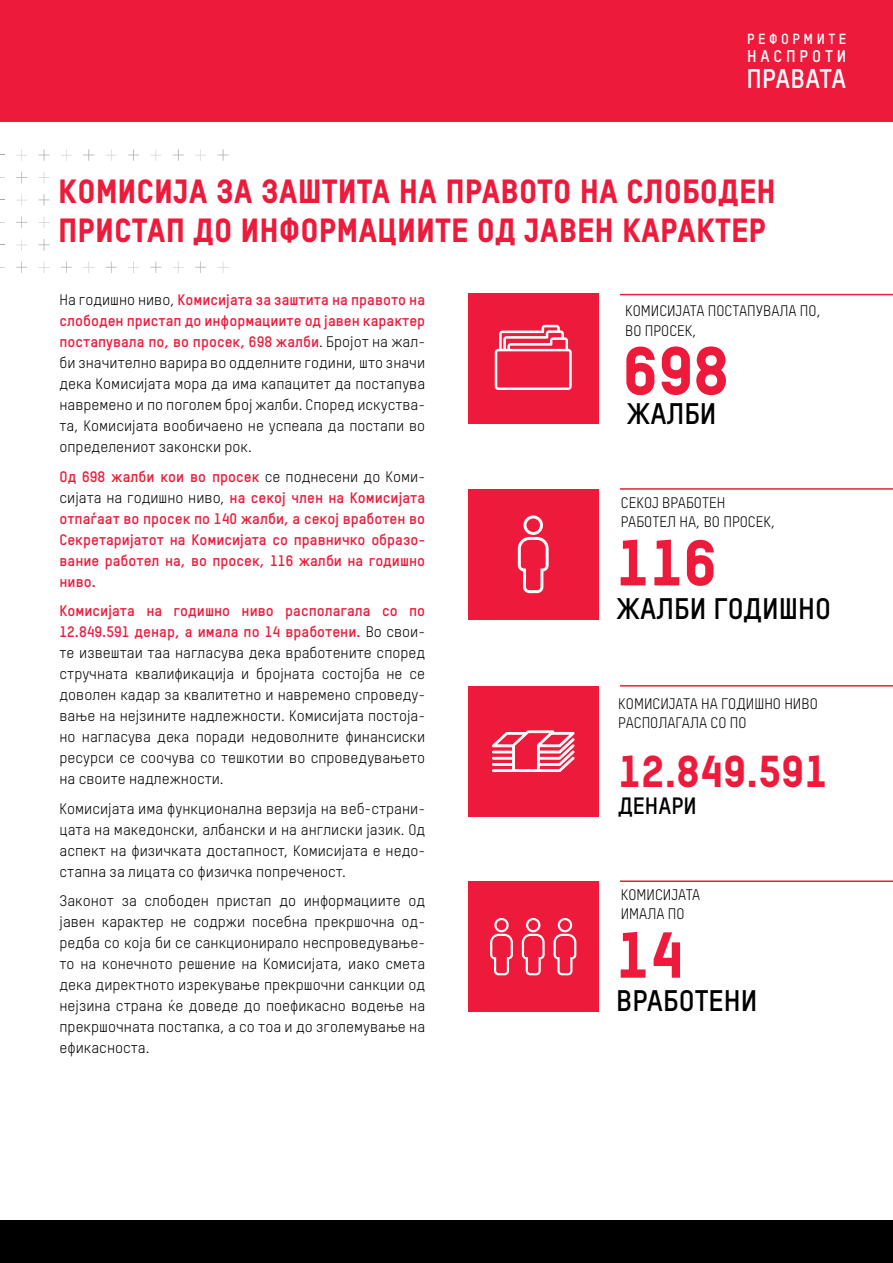
<style>
.page{position:relative;width:893px;height:1263px;background:#fff}
.page>*{position:absolute;margin:0;border:0;box-sizing:border-box;transform-origin:0 0}
.t1{font:67.05px "Oxfam TSTARPRO Headline";color:#ed1a3b}
.t2{font:63.75px "Oxfam TSTARPRO Headline";color:#ed1a3b}
.t3{font:43.95px "Oxfam TSTARPRO Headline";color:#ed1a3b}
.t4{font:33px/39px "Oxfam TSTARPRO Headline";color:#ed1a3b}
.t5{font:700 29.25px "Oxfam TSTARPRO";color:#000}
.t6{font:700 26.55px "Oxfam TSTARPRO";letter-spacing:-.005em;color:#fff}
.t7{font:700 23.25px "Oxfam TSTARPRO";color:#000}
.t8{font:700 16.65px "Oxfam TSTARPRO";letter-spacing:.23em;color:#fff}
.t9{font:15px/21px "Oxfam TSTARPRO";color:#000;text-align:justify}
.t10{font:700 15px/21px "Oxfam TSTARPRO";color:#ed1a3b;text-align:justify}
.t11{font:700 14.4px "Oxfam TSTARPRO";letter-spacing:.24em;color:#fff}
.s1{font-weight:700;color:#ed1a3b}
.s2{font-weight:400;color:#000}
</style>
<div class="page">
<div style="left:0;top:0;width:893px;height:121px;background:#ed1a3b"></div>
<div style="left:0;top:1220px;width:893px;height:43px;background:#000"></div>
<svg style="left:16px;top:239px;width:11px;height:12px"></svg>
<svg style="left:16px;top:194px;width:11px;height:12px"></svg>
<svg style="left:16px;top:149px;width:11px;height:12px"></svg>
<svg style="left:61px;top:149px;width:11px;height:12px"></svg>
<svg style="left:106px;top:149px;width:11px;height:12px"></svg>
<svg style="left:150px;top:149px;width:11px;height:12px"></svg>
<svg style="left:195px;top:149px;width:11px;height:12px"></svg>
<svg style="left:38px;top:262px;width:12px;height:11px"></svg>
<svg style="left:83px;top:262px;width:11px;height:11px"></svg>
<svg style="left:128px;top:262px;width:11px;height:11px"></svg>
<svg style="left:173px;top:262px;width:11px;height:11px"></svg>
<svg style="left:217px;top:262px;width:12px;height:11px"></svg>
<svg style="left:38px;top:217px;width:12px;height:11px"></svg>
<svg style="left:38px;top:172px;width:12px;height:11px"></svg>
<svg style="left:16px;top:261px;width:11px;height:12px"></svg>
<svg style="left:61px;top:261px;width:11px;height:12px"></svg>
<svg style="left:106px;top:261px;width:11px;height:12px"></svg>
<svg style="left:150px;top:261px;width:11px;height:12px"></svg>
<svg style="left:195px;top:261px;width:11px;height:12px"></svg>
<svg style="left:38px;top:239px;width:12px;height:12px"></svg>
<svg style="left:16px;top:217px;width:11px;height:11px"></svg>
<svg style="left:38px;top:194px;width:12px;height:12px"></svg>
<svg style="left:16px;top:172px;width:11px;height:11px"></svg>
<svg style="left:38px;top:149px;width:12px;height:12px"></svg>
<svg style="left:83px;top:149px;width:11px;height:12px"></svg>
<svg style="left:128px;top:149px;width:11px;height:12px"></svg>
<svg style="left:173px;top:149px;width:11px;height:12px"></svg>
<svg style="left:217px;top:149px;width:12px;height:12px"></svg>
<hr style="left:620px;top:294px;width:273px;height:1px;background:#ed1a3b">
<div style="left:468px;top:293px;width:131px;height:131px;background:#ed1a3b"></div>
<svg style="left:495px;top:325px;width:77px;height:65px"></svg>
<hr style="left:620px;top:488px;width:273px;height:2px;background:#ed1a3b">
<div style="left:468px;top:489px;width:131px;height:131px;background:#ed1a3b"></div>
<svg style="left:518px;top:515px;width:31px;height:78px"></svg>
<hr style="left:620px;top:880px;width:273px;height:2px;background:#ed1a3b">
<div style="left:468px;top:881px;width:131px;height:131px;background:#ed1a3b"></div>
<svg style="left:490px;top:918px;width:23px;height:57px"></svg>
<svg style="left:522px;top:918px;width:23px;height:57px"></svg>
<svg style="left:554px;top:918px;width:22px;height:57px"></svg>
<hr style="left:620px;top:685px;width:273px;height:1px;background:#ed1a3b">
<div style="left:468px;top:686px;width:131px;height:131px;background:#ed1a3b"></div>
<svg style="left:492px;top:730px;width:82px;height:42px"></svg>
<p class="t11" style="left:747px;top:30px;width:101px">РЕФОРМИТЕ</p>
<p class="t8" style="left:747px;top:46px;width:101px">НАСПРОТИ</p>
<h3 class="t6" style="left:746px;top:62px;width:101px">ПРАВАТА</h3>
<h3 class="t4" style="left:58px;top:171px;width:719px">КОМИСИЈА ЗА ЗАШТИТА НА ПРАВОТО НА СЛОБОДЕН<br>ПРИСТАП ДО ИНФОРМАЦИИТЕ ОД ЈАВЕН КАРАКТЕР</h3>
<p class="t9" style="left:60px;top:289px;width:367px">На годишно ниво, <span class="s1">Комисијата за заштита на правото на слободен пристап до информациите од јавен карактер постапувала по, во просек, 698 жалби</span>. Бројот на жал&shy;би значително варира во одделните години, што значи дека Комисијата мора да има капацитет да постапува навремено и по поголем број жалби. Според искуства&shy;та, Комисијата вообичаено не успеала да постапи во определениот законски рок.</p>
<p class="t10" style="left:60px;top:465px;width:367px">Од 698 жалби кои во просек <span class="s2">се поднесени до Коми&shy;сијата на годишно ниво,</span> на секој член на Комисијата отпаѓаат во просек по 140 жалби, а секој вработен во Секретаријатот на Комисијата со правничко образо&shy;вание работел на, во просек, 116 жалби на годишно ниво.</p>
<p class="t9" style="left:60px;top:600px;width:367px"><span class="s1">Комисијата на годишно ниво располагала со по 12.849.591 денар, а имала по 14 вработени.</span> Во свои&shy;те извештаи таа нагласува дека вработените според стручната квалификација и бројната состојба не се доволен кадар за квалитетно и навремено спроведу&shy;вање на нејзините надлежности. Комисијата постоја&shy;но нагласува дека поради недоволните финансиски ресурси се соочува со тешкотии во спроведувањето на своите надлежности.</p>
<p class="t9" style="left:60px;top:798px;width:367px">Комисијата има функционална верзија на веб-страни&shy;цата на македонски, албански и на англиски јазик. Од аспект на физичката достапност, Комисијата е недо&shy;стапна за лицата со физичка попреченост.</p>
<p class="t9" style="left:60px;top:890px;width:367px">Законот за слободен пристап до информациите од јавен карактер не содржи посебна прекршочна од&shy;редба со која би се санкционирало неспроведување&shy;то на конечното решение на Комисијата, иако смета дека директното изрекување прекршочни санкции од нејзина страна ќе доведе до поефикасно водење на прекршочната постапка, а со тоа и до зголемување на ефикасноста.</p>
<p class="t9" style="left:625px;top:301px;width:197px;line-height:19.5px">КОМИСИЈАТА ПОСТАПУВАЛА ПО,<br>ВО ПРОСЕК,</p>
<h1 class="t1" style="left:623px;top:329px;width:107px">698</h1>
<h3 class="t5" style="left:626px;top:396px;width:92px">ЖАЛБИ</h3>
<p class="t9" style="left:621px;top:492px;width:156px;line-height:19.5px">СЕКОЈ ВРАБОТЕН<br>РАБОТЕЛ НА, ВО ПРОСЕК,</p>
<h2 class="t2" style="left:616px;top:523px;width:102px">116</h2>
<h3 class="t5" style="left:616px;top:591px;width:216px">ЖАЛБИ ГОДИШНО</h3>
<p class="t9" style="left:618px;top:693px;width:201px;line-height:19.5px">КОМИСИЈАТА НА ГОДИШНО НИВО<br>РАСПОЛАГАЛА СО ПО</p>
<h3 class="t3" style="left:618px;top:744px;width:211px">12.849.591</h3>
<h3 class="t7" style="left:618px;top:792px;width:80px">ДЕНАРИ</h3>
<p class="t9" style="left:621px;top:885px;width:81px;line-height:19.5px">КОМИСИЈАТА<br>ИМАЛА ПО</p>
<h2 class="t2" style="left:616px;top:915px;width:69px">14</h2>
<h3 class="t5" style="left:616px;top:983px;width:143px">ВРАБОТЕНИ</h3>
</div>
